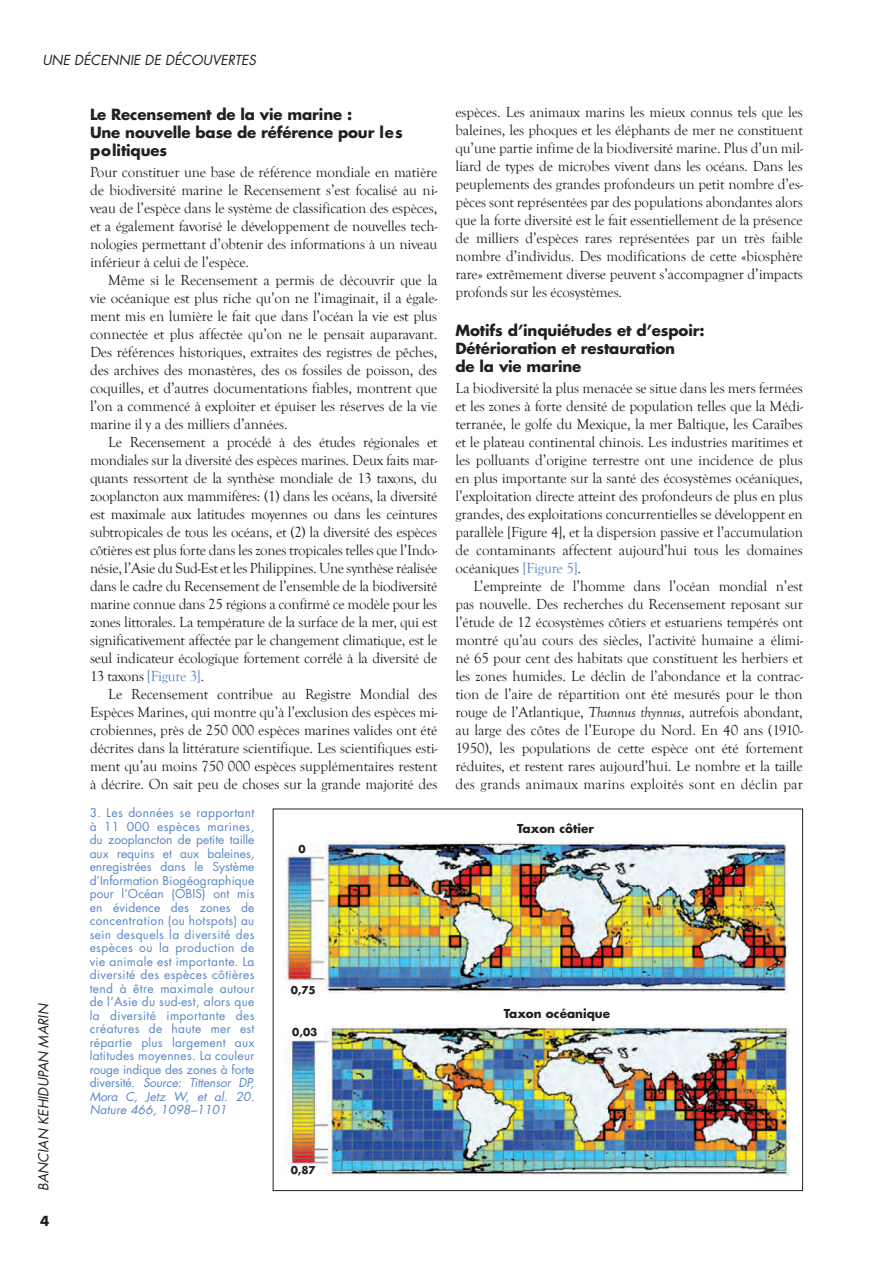
<style>
.page{position:relative;width:893px;height:1263px;background:#fff}
.page>*{position:absolute;margin:0;border:0;box-sizing:border-box;transform-origin:0 0}
.t1{font:15px/18px "Goudy Old Style T";letter-spacing:-.01em;color:#231f20;text-align:justify}
.t2{font:700 15px/18px "Futura";letter-spacing:-.01em;color:#231f20}
.t3{font:italic 13.5px "Futura";color:#231f20}
.t4{font:700 13.5px "Futura";color:#231f20}
.t5{font:12px/13.5px "Futura";letter-spacing:.015em;color:#5786c5;text-align:justify}
.t6{font:700 12px "Futura";color:#231f20}
.t7{font:700 10.5px "Futura";color:#231f20}
.s1{color:#5786c5}
.s2{font-style:italic}
</style>
<div class="page">
<img style="left:287px;top:1024px;width:502px;height:151px">
<img style="left:285px;top:841px;width:502px;height:151px">
<div style="left:294px;top:837px;width:16px;height:18px;background:#fff"></div>
<div style="left:286px;top:1020px;width:38px;height:20px;background:#fff"></div>
<div style="left:287px;top:986px;width:33px;height:18px;background:#fff"></div>
<div style="left:287px;top:1166px;width:33px;height:18px;background:#fff"></div>
<p class="t3" style="left:42px;top:51px;width:215px">UNE DÉCENNIE DE DÉCOUVERTES</p>
<p class="t3" style="left:35px;top:1191px;width:189px;rotate:-90deg">BANCIAN KEHIDUPAN MARIN</p>
<p class="t4" style="left:40px;top:1212px;width:11px">4</p>
<p class="t2" style="left:90px;top:105px;width:264px">Le Recensement de la vie marine :</p>
<p class="t2" style="left:90px;top:123px;width:314px">Une nouvelle base de référence pour les politiques</p>
<p class="t1" style="left:90px;top:163px;width:349px">Pour constituer une base de référence mondiale en matière de biodiversité marine le Recensement s’est focalisé au ni&shy;veau de l’espèce dans le système de classification des espèces, et a également favorisé le développement de nouvelles tech&shy;nologies permettant d’obtenir des informations à un niveau inférieur à celui de l’espèce.</p>
<p class="t1" style="left:90px;top:271px;width:349px;text-indent:18px">Même si le Recensement a permis de découvrir que la vie océanique est plus riche qu’on ne l’imaginait, il a égale&shy;ment mis en lumière le fait que dans l’océan la vie est plus connectée et plus affectée qu’on ne le pensait auparavant.<br>Des références historiques, extraites des registres de pêches, des archives des monastères, des os fossiles de poisson, des coquilles, et d’autres documentations fiables, montrent que l’on a commencé à exploiter et épuiser les réserves de la vie marine il y a des milliers d’années.</p>
<p class="t1" style="left:90px;top:433px;width:349px;text-indent:18px">Le Recensement a procédé à des études régionales et mondiales sur la diversité des espèces marines. Deux faits mar&shy;quants ressortent de la synthèse mondiale de 13 taxons, du zooplancton aux mammifères: (1) dans les océans, la diversité est maximale aux latitudes moyennes ou dans les ceintures subtropicales de tous les océans, et (2) la diversité des espèces côtières est plus forte dans les zones tropicales telles que l’Indo&shy;nésie, l’Asie du Sud-Est et les Philippines. Une synthèse réalisée dans le cadre du Recensement de l’ensemble de la biodiversité marine connue dans 25 régions a confirmé ce modèle pour les zones littorales. La température de la surface de la mer, qui est significativement affectée par le changement climatique, est le seul indicateur écologique fortement corrélé à la diversité de 13 taxons <span class="s1">[Figure 3]</span>.</p>
<p class="t1" style="left:90px;top:685px;width:349px;text-indent:18px">Le Recensement contribue au Registre Mondial des Espèces Marines, qui montre qu’à l’exclusion des espèces mi&shy;crobiennes, près de 250 000 espèces marines valides ont été décrites dans la littérature scientifique. Les scientifiques esti&shy;ment qu’au moins 750 000 espèces supplémentaires restent à décrire. On sait peu de choses sur la grande majorité des</p>
<p class="t5" style="left:90px;top:806px;width:166px">3. Les données se rapportant à 11 000 espèces marines, du zooplancton de petite taille aux requins et aux baleines, enregistrées dans le Système d’Information Biogéographique pour l’Océan (OBIS) ont mis en évidence des zones de concentration (ou hotspots) au sein desquels la diversité des espèces ou la production de vie animale est importante. La diversité des espèces côtières tend à être maximale autour de l’Asie du sud-est, alors que la diversité importante des créatures de haute mer est répartie plus largement aux latitudes moyennes. La couleur rouge indique des zones à forte diversité. <span class="s2">Source: Tittensor DP, Mora C, Jetz W, et al. 20.<br>Nature 466, 1098–1101</span></p>
<p class="t7" style="left:299px;top:842px;width:9px">0</p>
<p class="t7" style="left:291px;top:983px;width:26px">0,75</p>
<p class="t7" style="left:292px;top:1025px;width:27px">0,03</p>
<p class="t7" style="left:291px;top:1163px;width:26px">0,87</p>
<p class="t1" style="left:455px;top:103px;width:349px">espèces. Les animaux marins les mieux connus tels que les baleines, les phoques et les éléphants de mer ne constituent qu’une partie infime de la biodiversité marine. Plus d’un mil&shy;liard de types de microbes vivent dans les océans. Dans les peuplements des grandes profondeurs un petit nombre d’es&shy;pèces sont représentées par des populations abondantes alors que la forte diversité est le fait essentiellement de la présence de milliers d’espèces rares représentées par un très faible nombre d’individus. Des modifications de cette «biosphère rare» extrêmement diverse peuvent s’accompagner d’impacts profonds sur les écosystèmes.</p>
<p class="t2" style="left:455px;top:321px;width:250px">Motifs d’inquiétudes et d’espoir:</p>
<p class="t2" style="left:455px;top:339px;width:221px">Détérioration et restauration de la vie marine</p>
<p class="t1" style="left:455px;top:379px;width:349px">La biodiversité la plus menacée se situe dans les mers fermées et les zones à forte densité de population telles que la Médi&shy;terranée, le golfe du Mexique, la mer Baltique, les Caraïbes et le plateau continental chinois. Les industries maritimes et les polluants d’origine terrestre ont une incidence de plus en plus importante sur la santé des écosystèmes océaniques, l’exploitation directe atteint des profondeurs de plus en plus grandes, des exploitations concurrentielles se développent en parallèle [Figure 4], et la dispersion passive et l’accumulation de contaminants affectent aujourd’hui tous les domaines océaniques <span class="s1">[Figure 5]</span>.</p>
<p class="t1" style="left:455px;top:577px;width:349px;text-indent:18px">L’empreinte de l’homme dans l’océan mondial n’est pas nouvelle. Des recherches du Recensement reposant sur l’étude de 12 écosystèmes côtiers et estuariens tempérés ont montré qu’au cours des siècles, l’activité humaine a élimi&shy;né 65 pour cent des habitats que constituent les herbiers et les zones humides. Le déclin de l’abondance et la contrac&shy;tion de l’aire de répartition ont été mesurés pour le thon rouge de l’Atlantique, <span class="s2">Thunnus thynnus</span>, autrefois abondant, au large des côtes de l’Europe du Nord. En 40 ans (1910- 1950), les populations de cette espèce ont été fortement réduites, et restent rares aujourd’hui. Le nombre et la taille des grands animaux marins exploités sont en déclin par</p>
<p class="t6" style="left:517px;top:821px;width:78px">Taxon côtier</p>
<p class="t6" style="left:504px;top:1005px;width:108px">Taxon océanique</p>
</div>
